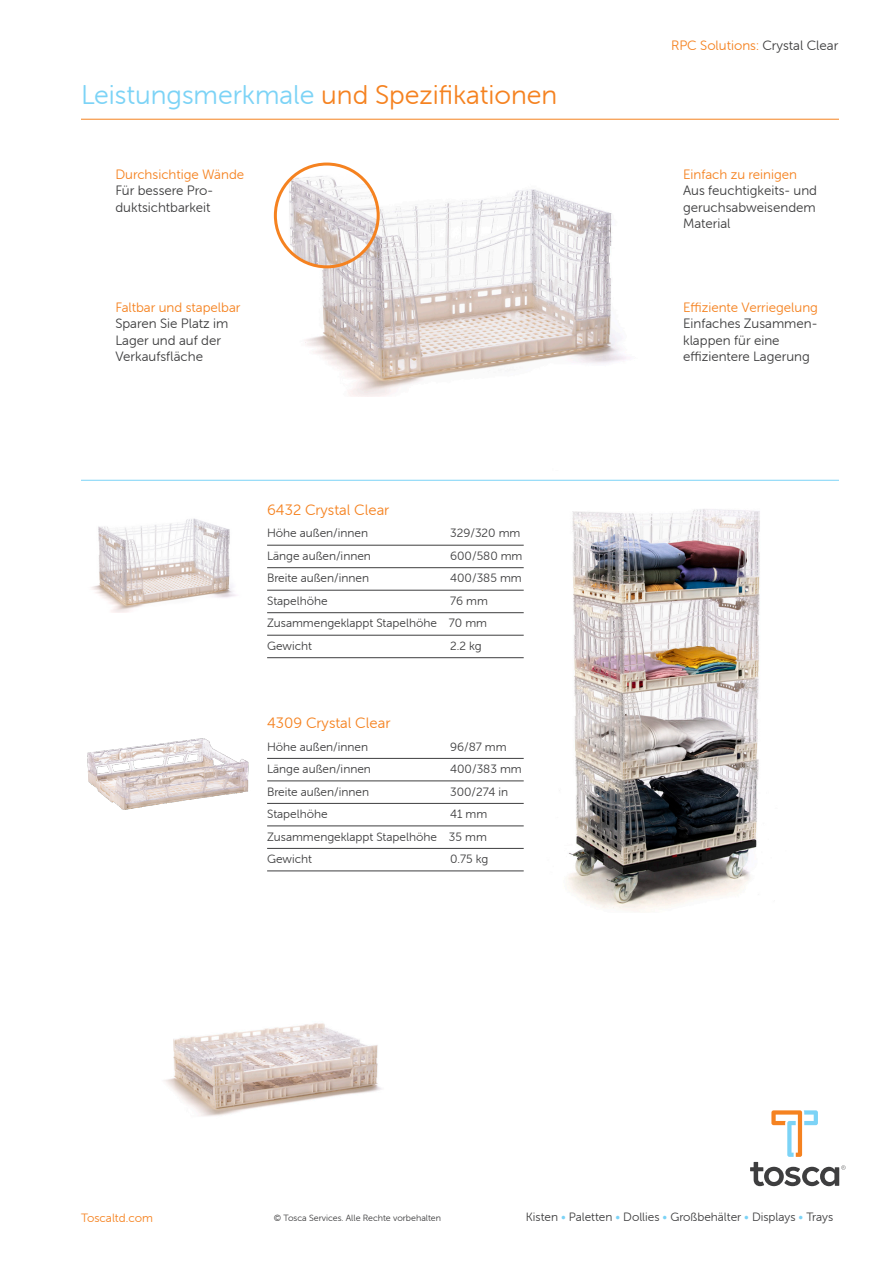
<style>
.page{position:relative;width:893px;height:1263px;background:#fff}
.page>*{position:absolute;margin:0;border:0;box-sizing:border-box;transform-origin:0 0}
.Back_side_headline{font:27px "Museo Sans Rounded 300";color:#f58220}
.RPC{font:15px "Museo Sans Rounded 300";color:#f58220}
.Feature_copy{font:13.5px/16.5px "Museo Sans Rounded 300";color:#3e3e3f}
.Feature_header{font:13.5px "Museo Sans Rounded 300";color:#f58220}
.t1{font:12px "Museo Sans Rounded 300";color:#3e3e3f}
.t2{font:12px "Museo Sans Rounded 300";color:#f58220}
.t3{font:9px "Museo Sans Rounded 300";color:#3e3e3f}
.s1{color:#7cd3f6}
.s2{color:#3e3e3f}
</style>
<div class="page">
<img style="left:164px;top:1023px;width:218px;height:93px">
<img style="left:286px;top:162px;width:341px;height:234px">
<img style="left:543px;top:479px;width:246px;height:433px">
<hr style="left:81px;top:119px;width:758px;height:1px;background:#f58220">
<hr style="left:81px;top:480px;width:758px;height:1px;background:#7cd3f6">
<svg style="left:750px;top:1110px;width:96px;height:76px"></svg>
<img style="left:275px;top:164px;width:103px;height:103px;border-radius:51px">
<div style="left:274px;top:163px;width:106px;height:105px;border:3px solid #f58220;border-radius:50%"></div>
<hr style="left:267px;top:545px;width:257px;height:1px;background:#3e3e3f">
<hr style="left:267px;top:567px;width:257px;height:1px;background:#3e3e3f">
<hr style="left:267px;top:590px;width:257px;height:1px;background:#3e3e3f">
<hr style="left:267px;top:612px;width:257px;height:1px;background:#3e3e3f">
<hr style="left:267px;top:635px;width:257px;height:1px;background:#3e3e3f">
<hr style="left:267px;top:657px;width:257px;height:1px;background:#3e3e3f">
<hr style="left:267px;top:758px;width:257px;height:1px;background:#3e3e3f">
<hr style="left:267px;top:781px;width:257px;height:1px;background:#3e3e3f">
<hr style="left:267px;top:803px;width:257px;height:1px;background:#3e3e3f">
<hr style="left:267px;top:826px;width:257px;height:1px;background:#3e3e3f">
<hr style="left:267px;top:848px;width:257px;height:1px;background:#3e3e3f">
<hr style="left:267px;top:871px;width:257px;height:1px;background:#3e3e3f">
<img style="left:87px;top:738px;width:162px;height:72px">
<img style="left:91px;top:518px;width:146px;height:94px">
<p class="Back_side_headline" style="left:81px;top:80px;width:478px"><span class="s1">Leistungsmerkmale</span> und Spezifikationen</p>
<p class="Feature_header" style="left:115px;top:167px;width:130px">Durchsichtige Wände</p>
<p class="Feature_copy" style="left:115px;top:182px;width:99px">Für bessere Pro&shy;duktsichtbarkeit</p>
<p class="Feature_header" style="left:115px;top:300px;width:126px">Faltbar und stapelbar</p>
<p class="Feature_copy" style="left:115px;top:315px;width:115px">Sparen Sie Platz im<br>Lager und auf der<br>Verkaufsfläche</p>
<p class="RPC" style="left:267px;top:502px;width:124px">6432 Crystal Clear</p>
<p class="t1" style="left:267px;top:527px;width:102px">Höhe außen/innen</p>
<p class="t1" style="left:450px;top:527px;width:72px">329/320 mm</p>
<p class="t1" style="left:267px;top:549px;width:105px">Länge außen/innen</p>
<p class="t1" style="left:450px;top:549px;width:74px">600/580 mm</p>
<p class="t1" style="left:267px;top:572px;width:103px">Breite außen/innen</p>
<p class="t1" style="left:450px;top:572px;width:73px">400/385 mm</p>
<p class="t1" style="left:267px;top:594px;width:62px">Stapelhöhe</p>
<p class="t1" style="left:450px;top:594px;width:39px">76 mm</p>
<p class="t1" style="left:267px;top:617px;width:222px">Zusammengeklappt Stapelhöhe 70 mm</p>
<p class="t1" style="left:267px;top:639px;width:46px">Gewicht</p>
<p class="t1" style="left:450px;top:639px;width:33px">2.2 kg</p>
<p class="RPC" style="left:267px;top:715px;width:125px">4309 Crystal Clear</p>
<p class="t1" style="left:267px;top:740px;width:102px">Höhe außen/innen</p>
<p class="t1" style="left:450px;top:740px;width:58px">96/87 mm</p>
<p class="t1" style="left:267px;top:762px;width:105px">Länge außen/innen</p>
<p class="t1" style="left:450px;top:762px;width:73px">400/383 mm</p>
<p class="t1" style="left:267px;top:785px;width:103px">Breite außen/innen</p>
<p class="t1" style="left:450px;top:785px;width:60px">300/274 in</p>
<p class="t1" style="left:267px;top:807px;width:62px">Stapelhöhe</p>
<p class="t1" style="left:450px;top:807px;width:39px">41 mm</p>
<p class="t1" style="left:267px;top:830px;width:221px">Zusammengeklappt Stapelhöhe 35 mm</p>
<p class="t1" style="left:267px;top:852px;width:46px">Gewicht</p>
<p class="t1" style="left:450px;top:852px;width:40px">0.75 kg</p>
<p class="Feature_header" style="left:671px;top:38px;width:169px">RPC Solutions: <span class="s2">Crystal Clear</span></p>
<p class="Feature_header" style="left:683px;top:167px;width:116px">Einfach zu reinigen</p>
<p class="Feature_copy" style="left:683px;top:182px;width:136px;text-align:justify">Aus feuchtigkeits- und geruchsabweisendem Material</p>
<p class="Feature_header" style="left:683px;top:300px;width:136px">Effiziente Verriegelung</p>
<p class="Feature_copy" style="left:683px;top:315px;width:136px">Einfaches Zusammen&shy;klappen für eine effizientere Lagerung</p>
<p class="t2" style="left:81px;top:1211px;width:73px">Toscaltd.com</p>
<p class="t3" style="left:274px;top:1213px;width:169px">© Tosca Services. Alle Rechte vorbehalten</p>
<p class="t1" style="left:526px;top:1210px;width:309px">Kisten <span class="s1">•</span> Paletten <span class="s1">•</span> Dollies <span class="s1">•</span> Großbehälter <span class="s1">•</span> Displays <span class="s1">•</span> Trays</p>
</div>
